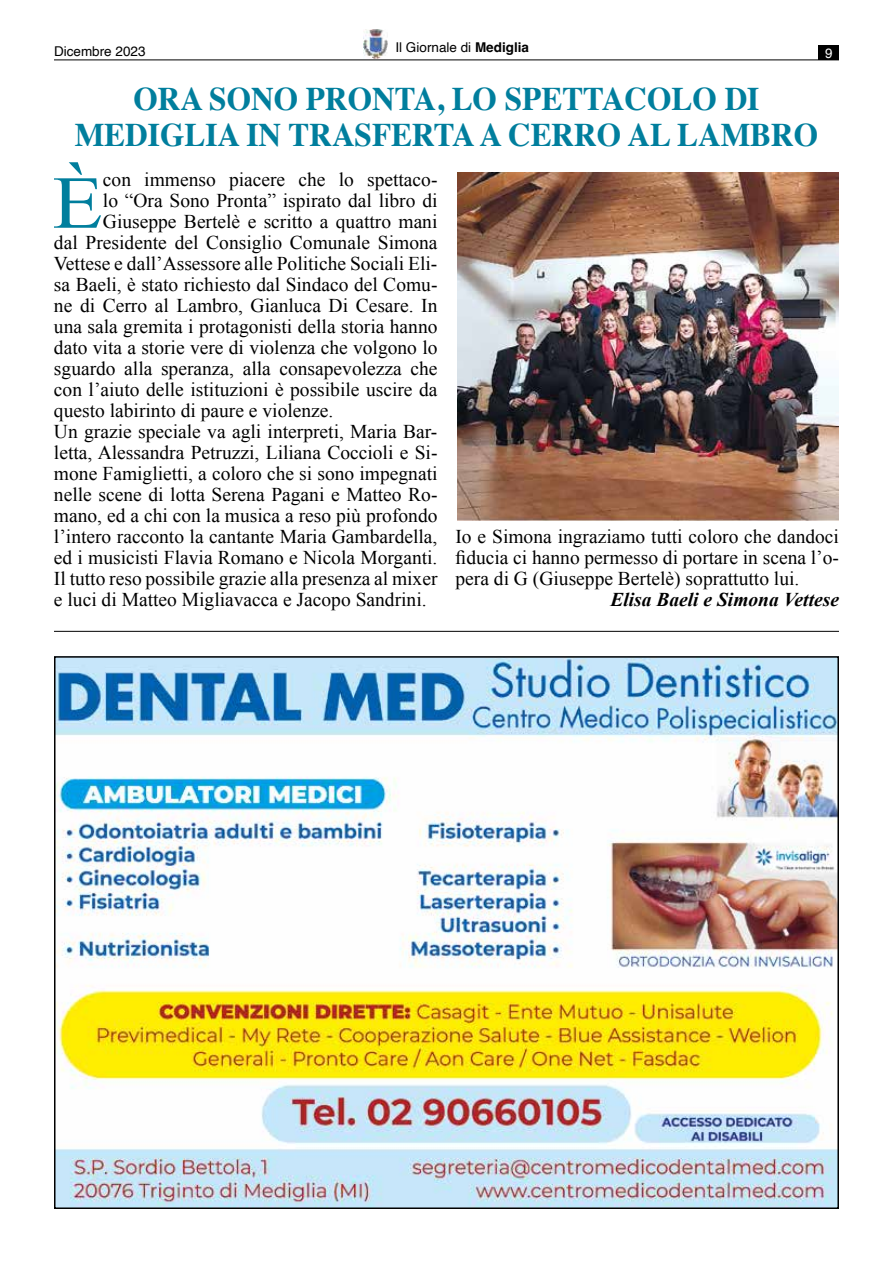
<style>
.page{position:relative;width:893px;height:1263px;background:#fff}
.page>*{position:absolute;margin:0;border:0;box-sizing:border-box;transform-origin:0 0}
.t1{font:74.7px "Times New Roman";color:#007e9d;scale:1.11 1}
.t2{font:700 33px/36px "Times";color:#007e9d;text-align:center;scale:.95 1}
.t3{font:19.5px/21px "Times New Roman";color:#000;text-align:justify}
.t4{font:italic 700 19.5px "Times New Roman";color:#000}
.t5{font:13.5px "Helvetica";color:#000}
.t6{font:13.5px "Helvetica";color:#fff}
.s1{font-weight:700}
</style>
<div class="page">
<img style="left:364px;top:30px;width:23px;height:28px">
<hr style="left:54px;top:60px;width:785px;height:1px;background:#000">
<div style="left:819px;top:46px;width:20px;height:14px;background:#000"></div>
<img style="left:57px;top:659px;width:779px;height:547px">
<hr style="left:54px;top:631px;width:785px;height:1px;background:#000">
<img style="left:457px;top:172px;width:382px;height:349px">
<p class="t5" style="left:54px;top:41px;width:93px">Dicembre 2023</p>
<p class="t5" style="left:395px;top:37px;width:135px">Il Giornale di <span class="s1">Mediglia</span></p>
<p class="t6" style="left:825px;top:43px;width:9px">9</p>
<h2 class="t2" style="left:75px;top:77px;width:784px">ORA SONO PRONTA, LO SPETTACOLO DI<br>MEDIGLIA IN TRASFERTA A CERRO AL LAMBRO</h2>
<h1 class="t1" style="left:52px;top:153px;width:47px">È</h1>
<p class="t3" style="left:103px;top:168px;width:336px">con immenso piacere che lo spettaco-</p>
<p class="t3" style="left:103px;top:189px;width:336px">lo “Ora Sono Pronta” ispirato dal libro di</p>
<p class="t3" style="left:103px;top:210px;width:336px">Giuseppe Bertelè e scritto a quattro mani</p>
<p class="t3" style="left:54px;top:231px;width:385px">dal Presidente del Consiglio Comunale Simona</p>
<p class="t3" style="left:54px;top:252px;width:385px">Vettese e dall’Assessore alle Politiche Sociali Eli-</p>
<p class="t3" style="left:54px;top:273px;width:385px">sa Baeli, è stato richiesto dal Sindaco del Comu-</p>
<p class="t3" style="left:54px;top:294px;width:385px">ne di Cerro al Lambro, Gianluca Di Cesare. In</p>
<p class="t3" style="left:54px;top:315px;width:385px">una sala gremita i protagonisti della storia hanno</p>
<p class="t3" style="left:54px;top:336px;width:385px">dato vita a storie vere di violenza che volgono lo</p>
<p class="t3" style="left:54px;top:357px;width:385px">sguardo alla speranza, alla consapevolezza che</p>
<p class="t3" style="left:54px;top:378px;width:385px">con l’aiuto delle istituzioni è possibile uscire da</p>
<p class="t3" style="left:54px;top:399px;width:281px">questo labirinto di paure e violenze.</p>
<p class="t3" style="left:54px;top:420px;width:385px">Un grazie speciale va agli interpreti, Maria Bar-</p>
<p class="t3" style="left:54px;top:441px;width:385px">letta, Alessandra Petruzzi, Liliana Coccioli e Si-</p>
<p class="t3" style="left:54px;top:462px;width:385px">mone Famiglietti, a coloro che si sono impegnati</p>
<p class="t3" style="left:54px;top:483px;width:385px">nelle scene di lotta Serena Pagani e Matteo Ro-</p>
<p class="t3" style="left:54px;top:504px;width:385px">mano, ed a chi con la musica a reso più profondo</p>
<p class="t3" style="left:54px;top:525px;width:385px">l’intero racconto la cantante Maria Gambardella,</p>
<p class="t3" style="left:54px;top:546px;width:385px">ed i musicisti Flavia Romano e Nicola Morganti.</p>
<p class="t3" style="left:54px;top:567px;width:385px">Il tutto reso possibile grazie alla presenza al mixer</p>
<p class="t3" style="left:54px;top:588px;width:374px">e luci di Matteo Migliavacca e Jacopo Sandrini.</p>
<p class="t3" style="left:455px;top:526px;width:385px">Io e Simona ingraziamo tutti coloro che dandoci fiducia ci hanno permesso di portare in scena l’o&shy;pera di G (Giuseppe Bertelè) soprattutto lui.</p>
<p class="t4" style="left:610px;top:586px;width:230px">Elisa Baeli e Simona Vettese</p>
</div>
